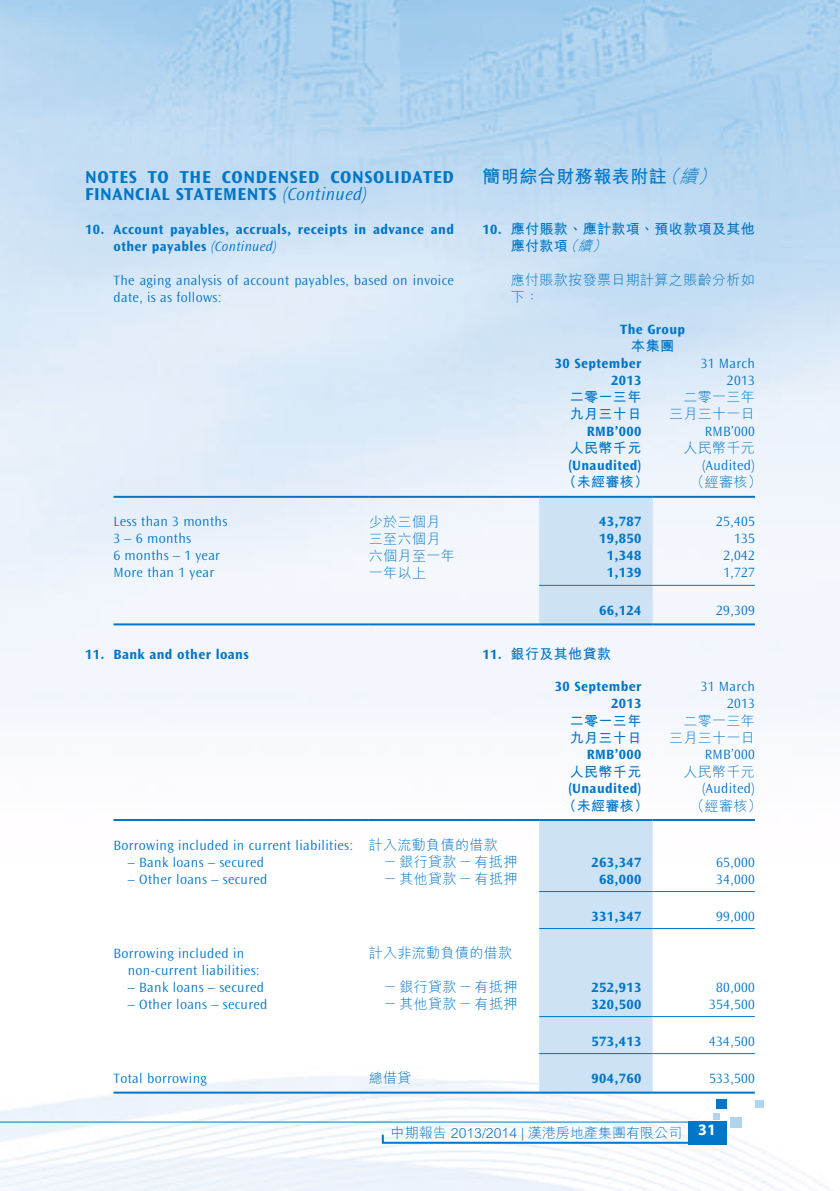
<style>
.page{position:relative;width:840px;height:1191px;background:#fff}
.page>*{position:absolute;margin:0;border:0;box-sizing:border-box;transform-origin:0 0}
.t1{font:700 18px/17px "Ocean Sans Std";letter-spacing:.04em;color:#0076c8}
.t2{font:700 18px "M Hei HK";letter-spacing:.025em;color:#0076c8}
.t3{font:300 14px/17px "Ocean Sans Std";letter-spacing:.025em;color:#0076c8}
.t4{font:700 14px/17px "Ocean Sans Std";letter-spacing:.025em;color:#0076c8;text-align:right}
.t5{font:300 14px/17px "M Hei HK";letter-spacing:.025em;color:#0076c8;text-align:right}
.t6{font:700 14px/17px "M Hei HK";letter-spacing:.025em;color:#0076c8}
.t7{font:300 14px "M Hei HK";color:#0076c8}
.s1{font-weight:300;font-style:italic}
.s2{font-family:"Ocean Sans Std"}
.s3{font-family:"M Hei HK"}
</style>
<div class="page">
<img style="left:0;top:0;width:839px;height:1191px">
<div style="left:754px;top:1100px;width:9px;height:8px;background:#b1d4ef"></div>
<div style="left:730px;top:1117px;width:11px;height:10px;background:#b1d4ef"></div>
<div style="left:712px;top:1113px;width:7px;height:6px;background:#b1d4ef"></div>
<div style="left:716px;top:1099px;width:10px;height:10px;background:#0076c8"></div>
<div style="left:687px;top:1121px;width:39px;height:24px;background:#0076c8"></div>
<svg style="left:380px;top:1132px;width:308px;height:12px"></svg>
<hr style="left:0;top:1121px;width:712px;height:1px;background:#0076c8">
<div style="left:539px;top:498px;width:113px;height:125px;background:#cde2f5"></div>
<hr style="left:113px;top:496px;width:256px;height:2px;background:#0076c8">
<hr style="left:369px;top:496px;width:170px;height:2px;background:#0076c8">
<hr style="left:539px;top:496px;width:113px;height:2px;background:#0076c8">
<hr style="left:652px;top:496px;width:102px;height:2px;background:#0076c8">
<hr style="left:539px;top:585px;width:113px;height:1px;background:#0076c8">
<hr style="left:652px;top:585px;width:102px;height:1px;background:#0076c8">
<hr style="left:113px;top:623px;width:256px;height:2px;background:#0076c8">
<hr style="left:369px;top:623px;width:170px;height:2px;background:#0076c8">
<hr style="left:539px;top:623px;width:113px;height:2px;background:#0076c8">
<hr style="left:652px;top:623px;width:102px;height:2px;background:#0076c8">
<div style="left:539px;top:821px;width:113px;height:270px;background:#cde2f5"></div>
<hr style="left:113px;top:819px;width:256px;height:2px;background:#0076c8">
<hr style="left:369px;top:819px;width:170px;height:2px;background:#0076c8">
<hr style="left:539px;top:819px;width:113px;height:2px;background:#0076c8">
<hr style="left:652px;top:819px;width:102px;height:2px;background:#0076c8">
<hr style="left:539px;top:891px;width:113px;height:1px;background:#0076c8">
<hr style="left:652px;top:891px;width:102px;height:1px;background:#0076c8">
<hr style="left:539px;top:928px;width:113px;height:1px;background:#0076c8">
<hr style="left:652px;top:928px;width:102px;height:1px;background:#0076c8">
<hr style="left:539px;top:1016px;width:113px;height:1px;background:#0076c8">
<hr style="left:652px;top:1016px;width:102px;height:1px;background:#0076c8">
<hr style="left:539px;top:1053px;width:113px;height:1px;background:#0076c8">
<hr style="left:652px;top:1053px;width:102px;height:1px;background:#0076c8">
<hr style="left:113px;top:1091px;width:256px;height:2px;background:#0076c8">
<hr style="left:369px;top:1091px;width:170px;height:2px;background:#0076c8">
<hr style="left:539px;top:1091px;width:113px;height:2px;background:#0076c8">
<hr style="left:652px;top:1091px;width:102px;height:2px;background:#0076c8">
<p class="t1" style="left:85px;top:169px;width:370px">Notes to the Condensed Consolidated<br>Financial Statements <span class="s1">(Continued)</span></p>
<p class="t4" style="left:113px;top:221px;width:342px;text-align:left;text-indent:-28px">10. Account payables, accruals, receipts in advance and other payables <span class="s1">(Continued)</span></p>
<p class="t3" style="left:113px;top:272px;width:342px">The aging analysis of account payables, based on invoice date, is as follows:</p>
<p class="t2" style="left:482px;top:163px;width:241px">簡明綜合財務報表附註<span class="s1">（續）</span></p>
<p class="t6" style="left:510px;top:219px;width:245px;text-indent:-28px"><span class="s2">10.</span> 應付賬款、應計款項、預收款項及其他應付款項<span class="s1">（續）</span></p>
<p class="t5" style="left:510px;top:271px;width:245px;text-align:left">應付賬款按發票日期計算之賬齡分析如下：</p>
<p class="t4" style="left:620px;top:321px;width:66px">The Group</p>
<p class="t6" style="left:631px;top:337px;width:44px">本集團</p>
<p class="t4" style="left:554px;top:355px;width:88px">30 September<br>2013</p>
<p class="t3" style="left:700px;top:355px;width:56px;text-align:right">31 March<br>2013</p>
<p class="t6" style="left:569px;top:388px;width:73px">二零一三年九月三十日</p>
<p class="t5" style="left:668px;top:388px;width:87px">二零一三年三月三十一日</p>
<p class="t4" style="left:586px;top:423px;width:56px">RMB’000</p>
<p class="t3" style="left:704px;top:423px;width:52px">RMB’000</p>
<p class="t6" style="left:569px;top:439px;width:73px">人民幣千元</p>
<p class="t5" style="left:683px;top:439px;width:73px">人民幣千元</p>
<p class="t4" style="left:568px;top:457px;width:74px">(Unaudited)</p>
<p class="t3" style="left:701px;top:457px;width:54px">(Audited)</p>
<p class="t6" style="left:562px;top:473px;width:87px">（未經審核）</p>
<p class="t5" style="left:690px;top:473px;width:73px">（經審核）</p>
<p class="t3" style="left:113px;top:513px;width:115px">Less than 3 months</p>
<p class="t5" style="left:369px;top:513px;width:73px">少於三個月</p>
<p class="t4" style="left:598px;top:513px;width:44px">43,787</p>
<p class="t3" style="left:715px;top:513px;width:40px">25,405</p>
<p class="t3" style="left:113px;top:530px;width:79px">3 – 6 months</p>
<p class="t5" style="left:369px;top:530px;width:73px">三至六個月</p>
<p class="t4" style="left:598px;top:530px;width:44px">19,850</p>
<p class="t3" style="left:733px;top:530px;width:22px">135</p>
<p class="t3" style="left:113px;top:547px;width:108px">6 months – 1 year</p>
<p class="t5" style="left:369px;top:547px;width:87px">六個月至一年</p>
<p class="t4" style="left:606px;top:547px;width:36px">1,348</p>
<p class="t3" style="left:723px;top:547px;width:33px">2,042</p>
<p class="t3" style="left:113px;top:564px;width:102px">More than 1 year</p>
<p class="t5" style="left:369px;top:564px;width:59px">一年以上</p>
<p class="t4" style="left:606px;top:564px;width:36px">1,139</p>
<p class="t3" style="left:723px;top:564px;width:33px">1,727</p>
<p class="t4" style="left:598px;top:601px;width:44px">66,124</p>
<p class="t3" style="left:715px;top:601px;width:40px">29,309</p>
<p class="t4" style="left:85px;top:646px;width:165px">11. Bank and other loans</p>
<p class="t4" style="left:554px;top:678px;width:88px">30 September<br>2013</p>
<p class="t3" style="left:700px;top:678px;width:56px;text-align:right">31 March<br>2013</p>
<p class="t6" style="left:569px;top:711px;width:73px">二零一三年九月三十日</p>
<p class="t5" style="left:668px;top:711px;width:87px">二零一三年三月三十一日</p>
<p class="t4" style="left:586px;top:746px;width:56px">RMB’000</p>
<p class="t3" style="left:704px;top:746px;width:52px">RMB’000</p>
<p class="t6" style="left:569px;top:762px;width:73px">人民幣千元</p>
<p class="t5" style="left:683px;top:762px;width:73px">人民幣千元</p>
<p class="t4" style="left:568px;top:780px;width:74px">(Unaudited)</p>
<p class="t3" style="left:701px;top:780px;width:54px">(Audited)</p>
<p class="t6" style="left:562px;top:796px;width:87px">（未經審核）</p>
<p class="t5" style="left:690px;top:796px;width:73px">（經審核）</p>
<p class="t3" style="left:113px;top:836px;width:385px">Borrowing included in current liabilities: <span class="s3">計入流動負債的借款</span></p>
<p class="t3" style="left:128px;top:853px;width:138px">– Bank loans – secured</p>
<p class="t5" style="left:383px;top:853px;width:135px">－銀行貸款－有抵押</p>
<p class="t4" style="left:591px;top:853px;width:51px">263,347</p>
<p class="t3" style="left:715px;top:853px;width:40px">65,000</p>
<p class="t3" style="left:128px;top:870px;width:141px">– Other loans – secured</p>
<p class="t5" style="left:383px;top:870px;width:135px">－其他貸款－有抵押</p>
<p class="t4" style="left:598px;top:870px;width:44px">68,000</p>
<p class="t3" style="left:715px;top:870px;width:40px">34,000</p>
<p class="t4" style="left:591px;top:907px;width:51px">331,347</p>
<p class="t3" style="left:715px;top:907px;width:40px">99,000</p>
<p class="t3" style="left:128px;top:944px;width:133px;text-indent:-14px">Borrowing included in non-current liabilities:</p>
<p class="t5" style="left:369px;top:944px;width:145px">計入非流動負債的借款</p>
<p class="t3" style="left:128px;top:978px;width:138px">– Bank loans – secured</p>
<p class="t5" style="left:383px;top:978px;width:135px">－銀行貸款－有抵押</p>
<p class="t4" style="left:591px;top:978px;width:51px">252,913</p>
<p class="t3" style="left:715px;top:978px;width:40px">80,000</p>
<p class="t3" style="left:128px;top:995px;width:141px">– Other loans – secured</p>
<p class="t5" style="left:383px;top:995px;width:135px">－其他貸款－有抵押</p>
<p class="t4" style="left:591px;top:995px;width:51px">320,500</p>
<p class="t3" style="left:708px;top:995px;width:47px">354,500</p>
<p class="t4" style="left:591px;top:1032px;width:51px">573,413</p>
<p class="t3" style="left:708px;top:1032px;width:47px">434,500</p>
<p class="t3" style="left:113px;top:1069px;width:95px">Total borrowing</p>
<p class="t5" style="left:369px;top:1069px;width:44px">總借貸</p>
<p class="t4" style="left:591px;top:1069px;width:51px">904,760</p>
<p class="t3" style="left:708px;top:1069px;width:47px">533,500</p>
<p class="t6" style="left:482px;top:644px;width:130px"><span class="s2">11.</span> 銀行及其他貸款</p>
<p class="t7" style="left:391px;top:1123px;width:326px">中期報告 2013/2014 | 漢港房地產集團有限公司 <sup>31</sup></p>
</div>
